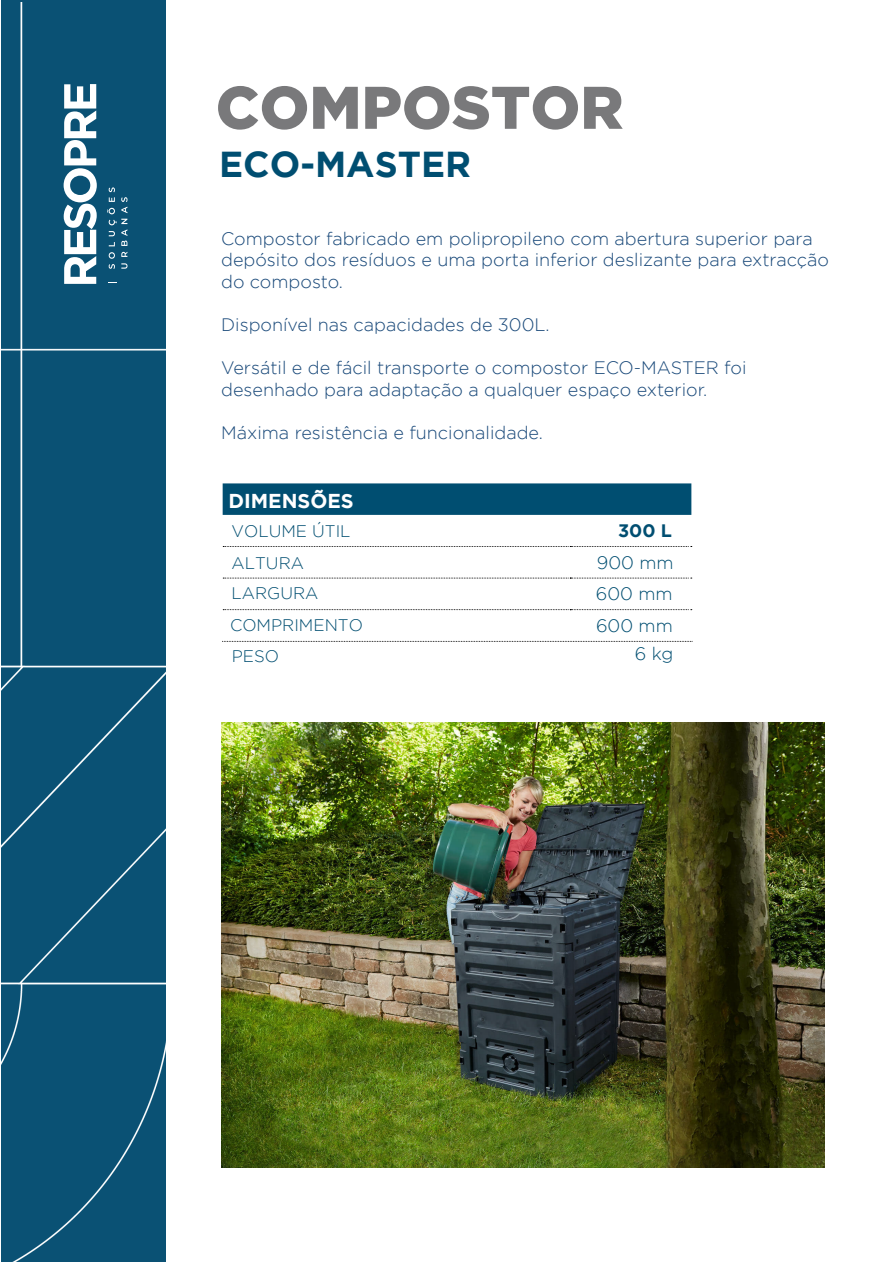
<style>
.page{position:relative;width:893px;height:1263px;background:#fff}
.page>*{position:absolute;margin:0;border:0;box-sizing:border-box;transform-origin:0 0}
.t1{font:900 60px "Gotham";color:#79797b}
.t2{font:700 36px "Gotham";color:#004e71}
.t3{font:700 20.1px "Gotham";color:#fff}
.t4{font:300 18px/21.6px "Gotham";color:#184879}
.t5{font:300 18px/31px "Gotham";color:#004e71}
.t6{font:700 18px "Gotham";color:#004e71}
.t7{font:300 16.65px/31px "Gotham";color:#004e71}
</style>
<div class="page">
<div style="left:1px;top:3px;width:165px;height:1259px;background:#0a5174"></div>
<svg style="left:109px;top:252px;width:6px;height:17px"></svg>
<svg style="left:121px;top:263px;width:6px;height:6px"></svg>
<svg style="left:121px;top:252px;width:6px;height:5px"></svg>
<svg style="left:107px;top:187px;width:20px;height:59px"></svg>
<svg style="left:64px;top:84px;width:33px;height:200px"></svg>
<div style="left:223px;top:483px;width:468px;height:32px;background:#004e71"></div>
<svg style="left:223px;top:546px;width:469px;height:1px"></svg>
<svg style="left:223px;top:578px;width:469px;height:1px"></svg>
<svg style="left:223px;top:609px;width:469px;height:1px"></svg>
<svg style="left:223px;top:641px;width:470px;height:1px"></svg>
<img style="left:222px;top:722px;width:602px;height:446px">
<h1 class="t1" style="left:216px;top:73px;width:409px">COMPOSTOR</h1>
<h2 class="t2" style="left:219px;top:144px;width:254px">ECO-MASTER</h2>
<p class="t4" style="left:221px;top:227px;width:609px">Compostor fabricado em polipropileno com abertura superior para depósito dos resíduos e uma porta inferior deslizante para extracção do composto.</p>
<p class="t4" style="left:221px;top:314px;width:330px">Disponível nas capacidades de 300L.</p>
<p class="t4" style="left:221px;top:357px;width:527px">Versátil e de fácil transporte o compostor ECO-MASTER foi desenhado para adaptação a qualquer espaço exterior.</p>
<p class="t4" style="left:221px;top:422px;width:323px">Máxima resistência e funcionalidade.</p>
<p class="t3" style="left:228px;top:489px;width:127px">DIMENSÕES</p>
<p class="t7" style="left:230px;top:516px;width:134px">VOLUME ÚTIL<br>ALTURA<br>LARGURA<br>COMPRIMENTO</p>
<p class="t7" style="left:232px;top:641px;width:49px">PESO</p>
<p class="t6" style="left:618px;top:520px;width:55px">300 L</p>
<p class="t5" style="left:596px;top:547px;width:79px">900 mm<br>600 mm</p>
<p class="t5" style="left:596px;top:611px;width:79px;line-height:28px;text-align:right">600 mm<br>6 kg</p>
</div>
